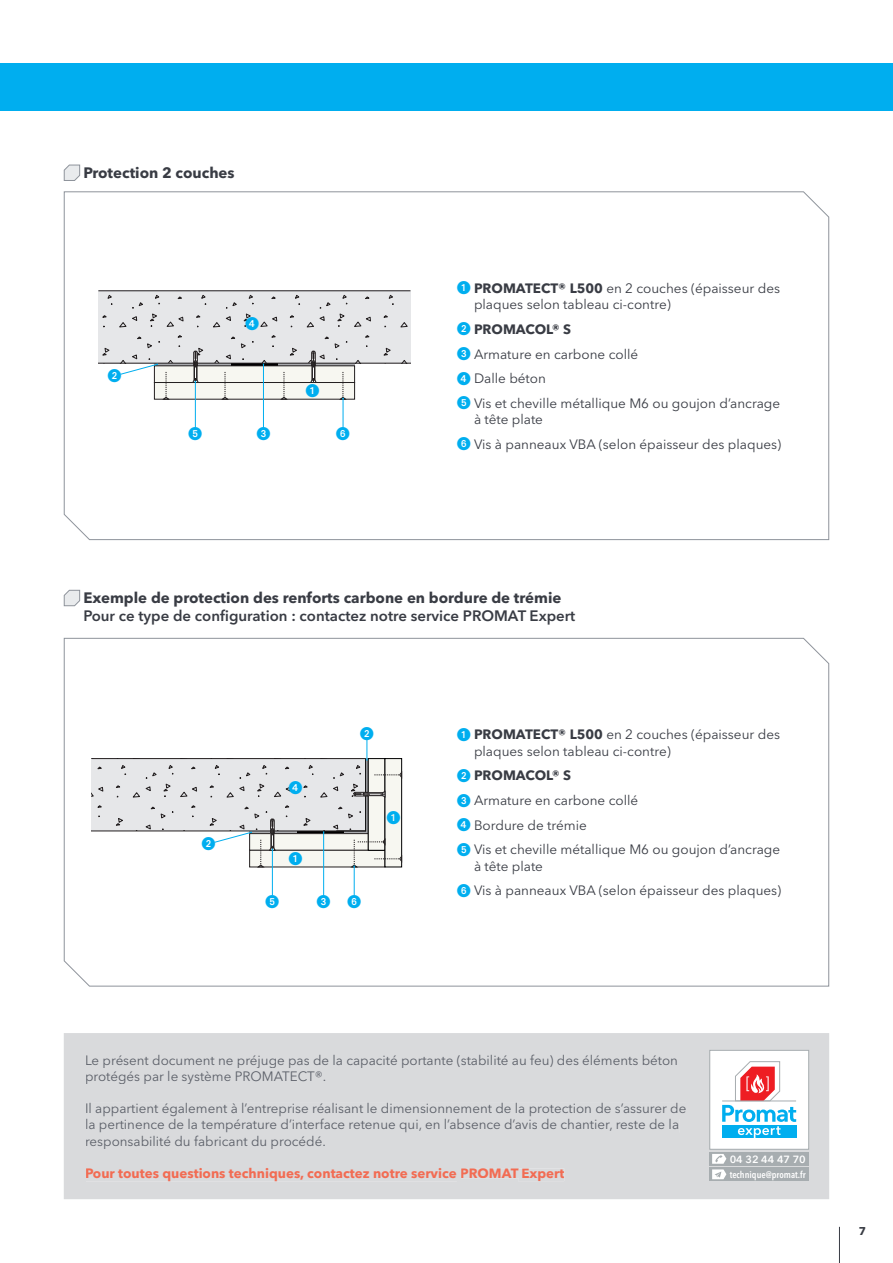
<style>
.page{position:relative;width:893px;height:1263px;background:#fff}
.page>*{position:absolute;margin:0;border:0;box-sizing:border-box;transform-origin:0 0}
.t1{font:700 15px "Avenir Next W1 G";color:#393c44}
.t2{font:600 15px "Avenir Next W1 G";color:#393c44}
.t3{font:13.5px/24.8px "Avenir Next W1 G";color:#393c44}
.t4{font:13.5px/16.2px "Avenir Next W1 G";color:#5b5f68}
.t5{font:700 13.5px "Avenir Next W1 G";color:#f26c53}
.t6{font:13.5px "European Pi One";color:#00aeef}
.t7{font:700 11.25px "Avenir Next W1 G";color:#393c44}
.t8{font:600 10.35px "Avenir Next W1 G";letter-spacing:-.005em;color:#fff;scale:1.04 1}
.t9{font:600 condensed 9.45px "Avenir Next LT Pro";color:#fff}
.s1{font-family:"European Pi One";color:#00aeef}
.s2{font-weight:700}
</style>
<div class="page">
<div style="left:0;top:64px;width:893px;height:47px;background:#00aeef"></div>
<hr style="left:839px;top:1227px;width:1px;height:36px;background:#393c44">
<div style="left:64px;top:1033px;width:765px;height:166px;background:#d9dadc"></div>
<div style="left:86px;top:1054px;width:592px;height:14px;background:#d9dadc"></div>
<div style="left:86px;top:1070px;width:239px;height:14px;background:#d9dadc"></div>
<div style="left:86px;top:1103px;width:600px;height:13px;background:#d9dadc"></div>
<div style="left:86px;top:1119px;width:593px;height:13px;background:#d9dadc"></div>
<div style="left:86px;top:1135px;width:239px;height:14px;background:#d9dadc"></div>
<div style="left:86px;top:1168px;width:371px;height:13px;background:#d9dadc"></div>
<svg style="left:461px;top:1168px;width:103px;height:13px"></svg>
<div style="left:710px;top:1050px;width:99px;height:99px;background:#fff"></div>
<div style="left:709px;top:1050px;width:100px;height:99px;border:1px solid #a7adb0"></div>
<svg style="left:722px;top:1061px;width:74px;height:77px"></svg>
<div style="left:709px;top:1152px;width:100px;height:14px;background:#a7adb0"></div>
<div style="left:709px;top:1167px;width:100px;height:14px;background:#a7adb0"></div>
<svg style="left:712px;top:1154px;width:14px;height:25px"></svg>
<svg style="left:63px;top:191px;width:767px;height:349px"></svg>
<svg style="left:63px;top:164px;width:18px;height:17px"></svg>
<svg style="left:63px;top:637px;width:767px;height:350px"></svg>
<svg style="left:63px;top:589px;width:18px;height:18px"></svg>
<hr style="left:343px;top:398px;width:1px;height:37px;background:#00aeef">
<svg style="left:339px;top:371px;width:9px;height:29px"></svg>
<hr style="left:195px;top:381px;width:1px;height:54px;background:#00aeef">
<svg style="left:192px;top:351px;width:7px;height:32px"></svg>
<hr style="left:263px;top:364px;width:1px;height:71px;background:#00aeef">
<svg style="left:114px;top:364px;width:57px;height:36px"></svg>
<div style="left:306px;top:384px;width:13px;height:13px;background:#fff;border-radius:50%"></div>
<div style="left:108px;top:370px;width:13px;height:12px;background:#fff;border-radius:50%"></div>
<div style="left:246px;top:317px;width:13px;height:13px;background:#fff;border-radius:50%"></div>
<div style="left:337px;top:428px;width:12px;height:12px;background:#fff;border-radius:50%"></div>
<div style="left:189px;top:428px;width:13px;height:12px;background:#fff;border-radius:50%"></div>
<div style="left:257px;top:428px;width:13px;height:12px;background:#fff;border-radius:50%"></div>
<svg style="left:92px;top:759px;width:244px;height:72px;background:#dfe0e2"></svg>
<hr style="left:249px;top:831px;width:54px;height:3px;background:#a8a9ad">
<hr style="left:297px;top:831px;width:46px;height:3px;background:#000001">
<div style="left:250px;top:834px;width:118px;height:16px;background:#f7f7f1"></div>
<div style="left:249px;top:833px;width:120px;height:17px;border:1px solid #231f20"></div>
<div style="left:250px;top:850px;width:135px;height:17px;background:#f7f7f1"></div>
<div style="left:249px;top:850px;width:136px;height:17px;border:1px solid #231f20"></div>
<hr style="left:92px;top:831px;width:274px;height:1px;background:#231f20">
<hr style="left:92px;top:758px;width:274px;height:1px;background:#231f20">
<hr style="left:354px;top:866px;width:1px;height:36px;background:#00aeef">
<svg style="left:336px;top:734px;width:67px;height:134px"></svg>
<hr style="left:272px;top:849px;width:1px;height:53px;background:#00aeef">
<hr style="left:323px;top:832px;width:1px;height:70px;background:#00aeef">
<svg style="left:208px;top:819px;width:68px;height:49px"></svg>
<div style="left:289px;top:852px;width:13px;height:13px;background:#fff;border-radius:50%"></div>
<div style="left:202px;top:838px;width:13px;height:12px;background:#fff;border-radius:50%"></div>
<div style="left:289px;top:781px;width:13px;height:12px;background:#fff;border-radius:50%"></div>
<div style="left:348px;top:895px;width:12px;height:13px;background:#fff;border-radius:50%"></div>
<div style="left:361px;top:727px;width:12px;height:13px;background:#fff;border-radius:50%"></div>
<div style="left:266px;top:895px;width:13px;height:13px;background:#fff;border-radius:50%"></div>
<div style="left:317px;top:895px;width:13px;height:13px;background:#fff;border-radius:50%"></div>
<p class="t1" style="left:83px;top:163px;width:153px">Protection 2 couches</p>
<p class="t6" style="left:108px;top:368px;width:15px">2</p>
<p class="t6" style="left:246px;top:316px;width:15px">4</p>
<p class="t6" style="left:306px;top:383px;width:15px">1</p>
<p class="t6" style="left:189px;top:426px;width:15px">5</p>
<p class="t6" style="left:257px;top:426px;width:15px">3</p>
<p class="t6" style="left:336px;top:426px;width:15px">6</p>
<p class="t3" style="left:474px;top:280px;width:308px;line-height:16.2px;text-indent:-17px"><span class="s1">1</span> <span class="s2">PROMATECT® L500</span> en 2 couches (épaisseur des plaques selon tableau ci-contre)</p>
<p class="t3" style="left:457px;top:317px;width:325px"><span class="s1">2</span> <span class="s2">PROMACOL® S<br></span><span class="s1">3</span> Armature en carbone collé<br><span class="s1">4</span> Dalle béton<br><span class="s1">5</span> Vis et cheville métallique M6 ou goujon d’ancrage</p>
<p class="t3" style="left:457px;top:407px;width:326px;text-indent:17px">à tête plate<br><span class="s1">6</span> Vis à panneaux VBA (selon épaisseur des plaques)</p>
<p class="t1" style="left:83px;top:589px;width:479px">Exemple de protection des renforts carbone en bordure de trémie</p>
<p class="t2" style="left:83px;top:607px;width:493px">Pour ce type de configuration : contactez notre service PROMAT Expert</p>
<p class="t6" style="left:202px;top:836px;width:15px">2</p>
<p class="t6" style="left:289px;top:779px;width:15px">4</p>
<p class="t6" style="left:289px;top:851px;width:15px">1</p>
<p class="t6" style="left:266px;top:894px;width:15px">5</p>
<p class="t6" style="left:317px;top:894px;width:15px">3</p>
<p class="t6" style="left:360px;top:726px;width:15px">2</p>
<p class="t6" style="left:387px;top:810px;width:15px">1</p>
<p class="t6" style="left:347px;top:894px;width:15px">6</p>
<p class="t3" style="left:474px;top:727px;width:308px;line-height:16.2px;text-indent:-17px"><span class="s1">1</span> <span class="s2">PROMATECT® L500</span> en 2 couches (épaisseur des plaques selon tableau ci-contre)</p>
<p class="t3" style="left:457px;top:763px;width:325px"><span class="s1">2</span> <span class="s2">PROMACOL® S<br></span><span class="s1">3</span> Armature en carbone collé<br><span class="s1">4</span> Bordure de trémie<br><span class="s1">5</span> Vis et cheville métallique M6 ou goujon d’ancrage</p>
<p class="t3" style="left:457px;top:853px;width:326px;text-indent:17px">à tête plate<br><span class="s1">6</span> Vis à panneaux VBA (selon épaisseur des plaques)</p>
<p class="t4" style="left:85px;top:1052px;width:594px">Le présent document ne préjuge pas de la capacité portante (stabilité au feu) des éléments béton protégés par le système PROMATECT®.</p>
<p class="t4" style="left:85px;top:1100px;width:603px">Il appartient également à l’entreprise réalisant le dimensionnement de la protection de s’assurer de la pertinence de la température d’interface retenue qui, en l’absence d’avis de chantier, reste de la responsabilité du fabricant du procédé.</p>
<p class="t5" style="left:85px;top:1165px;width:481px">Pour toutes questions techniques, contactez notre service PROMAT Expert</p>
<p class="t8" style="left:730px;top:1153px;width:75px">04 32 44 47 70</p>
<p class="t9" style="left:730px;top:1169px;width:78px">technique@promat.fr</p>
<p class="t7" style="left:859px;top:1224px;width:9px">7</p>
</div>
